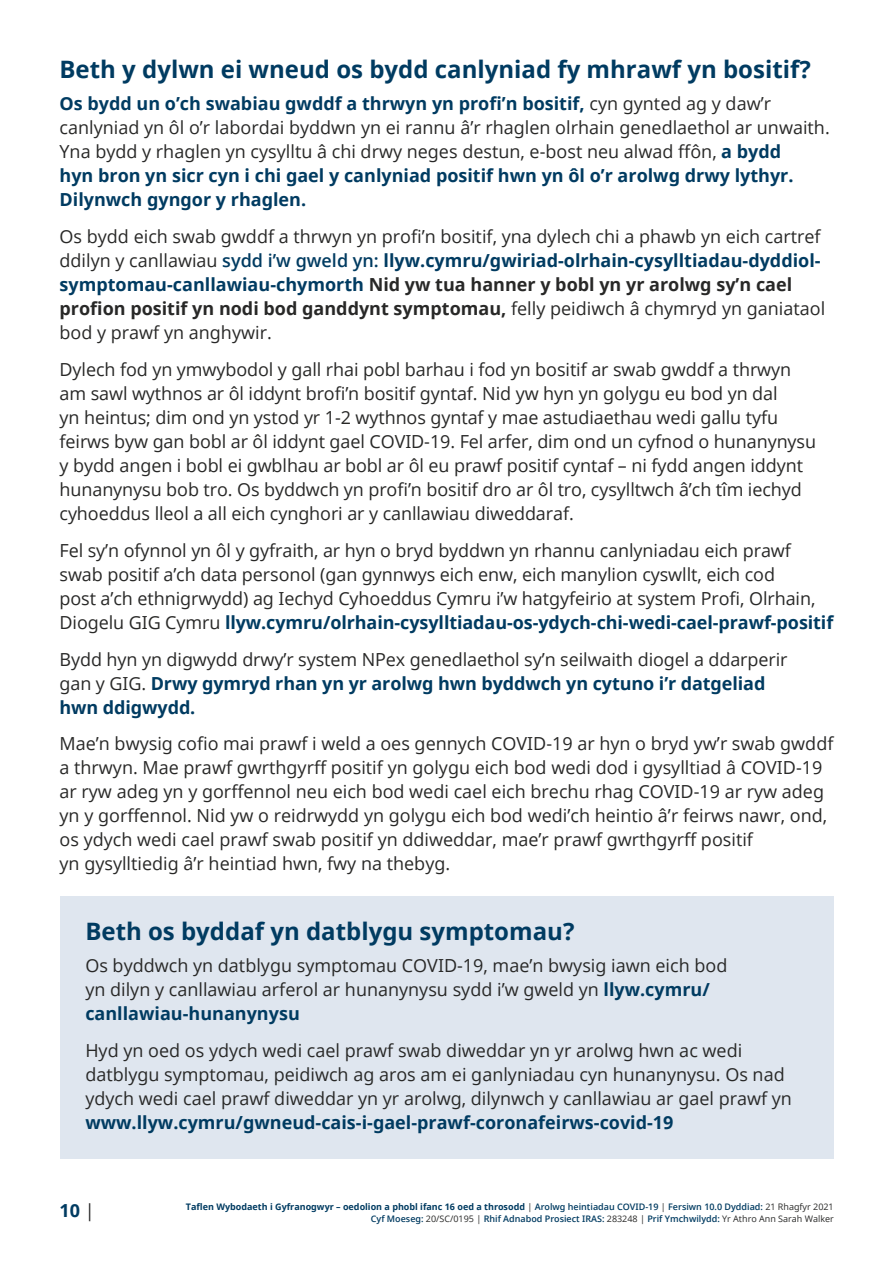
<style>
.page{position:relative;width:893px;height:1263px;background:#fff}
.page>*{position:absolute;margin:0;border:0;box-sizing:border-box;transform-origin:0 0}
.t1{font:700 24px "Open Sans";color:#003b61}
.Body_Text{font:18px/24px "Open Sans";color:#282827}
.t2{font:700 18px "Open Sans";color:#003b61}
.Footer_Right_Aligned{font:600 9px/12px "Open Sans";color:#003b61;text-align:right}
.s1{font-weight:700;color:#003b61}
.s2{font-weight:600;color:#003b61}
.s3{font-weight:700}
.s4{font-weight:400;color:#282827}
</style>
<div class="page">
<div style="left:60px;top:896px;width:774px;height:263px;background:#dfe6ef"></div>
<h2 class="t1" style="left:60px;top:52px;width:753px">Beth y dylwn ei wneud os bydd canlyniad fy mhrawf yn bositif?</h2>
<p class="Body_Text" style="left:60px;top:91px;width:772px"><span class="s1">Os bydd un o’ch swabiau gwddf a thrwyn yn profi’n bositif,</span> cyn gynted ag y daw’r canlyniad yn ôl o’r labordai byddwn yn ei rannu â’r rhaglen olrhain genedlaethol ar unwaith.<br>Yna bydd y rhaglen yn cysylltu â chi drwy neges destun, e-bost neu alwad ffôn, <span class="s1">a bydd<br>hyn bron yn sicr cyn i chi gael y canlyniad positif hwn yn ôl o’r arolwg drwy lythyr.<br>Dilynwch gyngor y rhaglen.</span></p>
<p class="Body_Text" style="left:60px;top:224px;width:767px">Os bydd eich swab gwddf a thrwyn yn profi’n bositif, yna dylech chi a phawb yn eich cartref ddilyn y canllawiau <span class="s2">sydd i’w gweld yn:</span> <span class="s1">llyw.cymru/gwiriad-olrhain-cysylltiadau-dyddiol&shy;symptomau-canllawiau-chymorth</span> <span class="s3">Nid yw tua hanner y bobl yn yr arolwg sy’n cael profion positif yn nodi bod ganddynt symptomau,</span> felly peidiwch â chymryd yn ganiataol bod y prawf yn anghywir.</p>
<p class="Body_Text" style="left:60px;top:357px;width:758px">Dylech fod yn ymwybodol y gall rhai pobl barhau i fod yn bositif ar swab gwddf a thrwyn am sawl wythnos ar ôl iddynt brofi’n bositif gyntaf. Nid yw hyn yn golygu eu bod yn dal<br>yn heintus; dim ond yn ystod yr 1-2 wythnos gyntaf y mae astudiaethau wedi gallu tyfu feirws byw gan bobl ar ôl iddynt gael COVID-19. Fel arfer, dim ond un cyfnod o hunanynysu y bydd angen i bobl ei gwblhau ar bobl ar ôl eu prawf positif cyntaf – ni fydd angen iddynt hunanynysu bob tro. Os byddwch yn profi’n bositif dro ar ôl tro, cysylltwch â’ch tîm iechyd cyhoeddus lleol a all eich cynghori ar y canllawiau diweddaraf.</p>
<p class="Body_Text" style="left:60px;top:538px;width:775px">Fel sy’n ofynnol yn ôl y gyfraith, ar hyn o bryd byddwn yn rhannu canlyniadau eich prawf swab positif a’ch data personol (gan gynnwys eich enw, eich manylion cyswllt, eich cod<br>post a’ch ethnigrwydd) ag Iechyd Cyhoeddus Cymru i’w hatgyfeirio at system Profi, Olrhain, Diogelu GIG Cymru <span class="s1">llyw.cymru/olrhain-cysylltiadau-os-ydych-chi-wedi-cael-prawf-positif</span></p>
<p class="Body_Text" style="left:60px;top:646px;width:729px">Bydd hyn yn digwydd drwy’r system NPex genedlaethol sy’n seilwaith diogel a ddarperir gan y GIG. <span class="s1">Drwy gymryd rhan yn yr arolwg hwn byddwch yn cytuno i’r datgeliad hwn ddigwydd.</span></p>
<p class="Body_Text" style="left:60px;top:731px;width:775px">Mae’n bwysig cofio mai prawf i weld a oes gennych COVID-19 ar hyn o bryd yw’r swab gwddf a thrwyn. Mae prawf gwrthgyrff positif yn golygu eich bod wedi dod i gysylltiad â COVID-19 ar ryw adeg yn y gorffennol neu eich bod wedi cael eich brechu rhag COVID-19 ar ryw adeg yn y gorffennol. Nid yw o reidrwydd yn golygu eich bod wedi’ch heintio â’r feirws nawr, ond, os ydych wedi cael prawf swab positif yn ddiweddar, mae’r prawf gwrthgyrff positif<br>yn gysylltiedig â’r heintiad hwn, fwy na thebyg.</p>
<h2 class="t1" style="left:85px;top:914px;width:491px">Beth os byddaf yn datblygu symptomau?</h2>
<p class="Body_Text" style="left:85px;top:953px;width:644px">Os byddwch yn datblygu symptomau COVID-19, mae’n bwysig iawn eich bod yn dilyn y canllawiau arferol ar hunanynysu sydd i’w gweld yn <span class="s1">llyw.cymru/ canllawiau-hunanynysu</span></p>
<p class="Body_Text" style="left:85px;top:1038px;width:708px">Hyd yn oed os ydych wedi cael prawf swab diweddar yn yr arolwg hwn ac wedi datblygu symptomau, peidiwch ag aros am ei ganlyniadau cyn hunanynysu. Os nad ydych wedi cael prawf diweddar yn yr arolwg, dilynwch y canllawiau ar gael prawf yn <span class="s1">www.llyw.cymru/gwneud-cais-i-gael-prawf-coronafeirws-covid-19</span></p>
<p class="t2" style="left:60px;top:1198px;width:37px">10 <span class="s4">|</span></p>
<p class="Footer_Right_Aligned" style="left:186px;top:1201px;width:649px"><span class="s3">Taflen Wybodaeth i Gyfranogwyr – oedolion a phobl ifanc 16 oed a throsodd</span> <span class="s4">|</span> Arolwg heintiadau COVID-19 <span class="s4">|</span> Fersiwn 10.0 Dyddiad: <span class="s4">21 Rhagfyr 2021<br></span>Cyf Moeseg: <span class="s4">20/SC/0195 |</span> Rhif Adnabod Prosiect IRAS: <span class="s4">283248 |</span> Prif Ymchwilydd: <span class="s4">Yr Athro Ann Sarah Walker</span></p>
</div>
